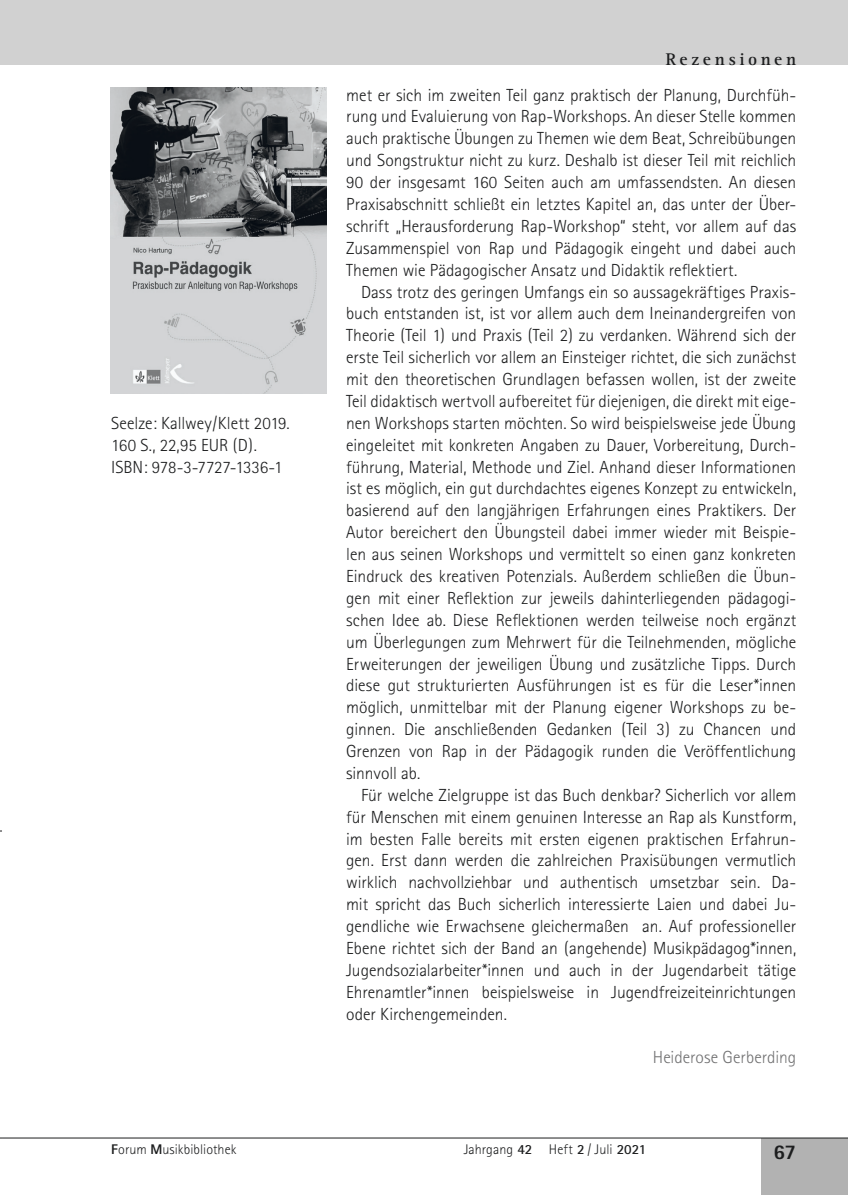
<style>
.page{position:relative;width:848px;height:1195px;background:#fff}
.page>*{position:absolute;margin:0;border:0;box-sizing:border-box;transform-origin:0 0}
.t1{font:800 21px "Rotis Sans Serif";color:#1d1e1f}
.t2{font:17.5px/21.9px "Rotis Sans Serif Light 31";letter-spacing:-.005em;color:#1d1e1f;text-align:justify}
.t3{font:17.5px "Rotis Sans Serif Light 31";letter-spacing:-.005em;color:#707071}
.t4{font:700 17.5px "Rotis Serif";letter-spacing:.205em;color:#1d1e1f}
.t5{font:14px "Rotis Sans Serif Light 33";letter-spacing:.005em;color:#1d1e1f}
.s1{font-family:"Rotis Sans Serif";font-weight:800}
.s2{font-family:"Rotis Sans Serif";font-weight:700}
</style>
<div class="page">
<div style="left:761px;top:1138px;width:86px;height:57px;background:#b2b2b2"></div>
<hr style="left:0;top:0;width:2px;height:65px;background:#d1d1d1">
<div style="left:2px;top:0;width:845px;height:65px;background:#d1d1d1"></div>
<hr style="left:2px;top:1137px;width:845px;height:1px;background:#1d1e1f">
<img style="left:111px;top:87px;width:215px;height:306px">
<p class="t2" style="left:111px;top:412px;width:180px;text-align:left">Seelze: Kallwey/Klett 2019.<br>160 S., 22,95 EUR (D).<br>ISBN: 978-3-7727-1336-1</p>
<p class="t4" style="left:665px;top:49px;width:132px">Rezensionen</p>
<p class="t2" style="left:346px;top:84px;width:451px">met er sich im zweiten Teil ganz praktisch der Planung, Durchfüh&shy;rung und Evaluierung von Rap-Workshops. An dieser Stelle kommen auch praktische Übungen zu Themen wie dem Beat, Schreibübungen und Songstruktur nicht zu kurz. Deshalb ist dieser Teil mit reichlich 90 der insgesamt 160 Seiten auch am umfassendsten. An diesen Praxisabschnitt schließt ein letztes Kapitel an, das unter der Über&shy;schrift „Herausforderung Rap-Workshop“ steht, vor allem auf das Zusammenspiel von Rap und Pädagogik eingeht und dabei auch Themen wie Pädagogischer Ansatz und Didaktik reflektiert.</p>
<p class="t2" style="left:346px;top:281px;width:451px;text-indent:15px">Dass trotz des geringen Umfangs ein so aussagekräftiges Praxis&shy;buch entstanden ist, ist vor allem auch dem Ineinandergreifen von Theorie (Teil 1) und Praxis (Teil 2) zu verdanken. Während sich der erste Teil sicherlich vor allem an Einsteiger richtet, die sich zunächst mit den theoretischen Grundlagen befassen wollen, ist der zweite Teil didaktisch wertvoll aufbereitet für diejenigen, die direkt mit eige&shy;nen Workshops starten möchten. So wird beispielsweise jede Übung eingeleitet mit konkreten Angaben zu Dauer, Vorbereitung, Durch&shy;führung, Material, Methode und Ziel. Anhand dieser Informationen ist es möglich, ein gut durchdachtes eigenes Konzept zu entwickeln, basierend auf den langjährigen Erfahrungen eines Praktikers. Der Autor bereichert den Übungsteil dabei immer wieder mit Beispie&shy;len aus seinen Workshops und vermittelt so einen ganz konkreten Eindruck des kreativen Potenzials. Außerdem schließen die Übun&shy;gen mit einer Reflektion zur jeweils dahinterliegenden pädagogi&shy;schen Idee ab. Diese Reflektionen werden teilweise noch ergänzt um Überlegungen zum Mehrwert für die Teilnehmenden, mögliche Erweiterungen der jeweiligen Übung und zusätzliche Tipps. Durch diese gut strukturierten Ausführungen ist es für die Leser*innen möglich, unmittelbar mit der Planung eigener Workshops zu be&shy;ginnen. Die anschließenden Gedanken (Teil 3) zu Chancen und Grenzen von Rap in der Pädagogik runden die Veröffentlichung sinnvoll ab.</p>
<p class="t2" style="left:346px;top:784px;width:451px;text-indent:15px">Für welche Zielgruppe ist das Buch denkbar? Sicherlich vor allem für Menschen mit einem genuinen Interesse an Rap als Kunstform, im besten Falle bereits mit ersten eigenen praktischen Erfahrun&shy;gen. Erst dann werden die zahlreichen Praxisübungen vermutlich wirklich nachvollziehbar und authentisch umsetzbar sein. Da&shy;mit spricht das Buch sicherlich interessierte Laien und dabei Ju&shy;gendliche wie Erwachsene gleichermaßen an. Auf professioneller Ebene richtet sich der Band an (angehende) Musikpädagog*innen, Jugendsozialarbeiter*innen und auch in der Jugendarbeit tätige Ehrenamtler*innen beispielsweise in Jugendfreizeiteinrichtungen oder Kirchengemeinden.</p>
<p class="t3" style="left:652px;top:1047px;width:145px">Heiderose Gerberding</p>
<p class="t5" style="left:111px;top:1141px;width:127px"><span class="s1">F</span>orum <span class="s1">M</span>usikbibliothek</p>
<p class="t5" style="left:463px;top:1141px;width:184px">Jahrgang <span class="s2">42</span> Heft <span class="s2">2</span> / Juli <span class="s2">2021</span></p>
<p class="t1" style="left:773px;top:1138px;width:24px">67</p>
</div>
